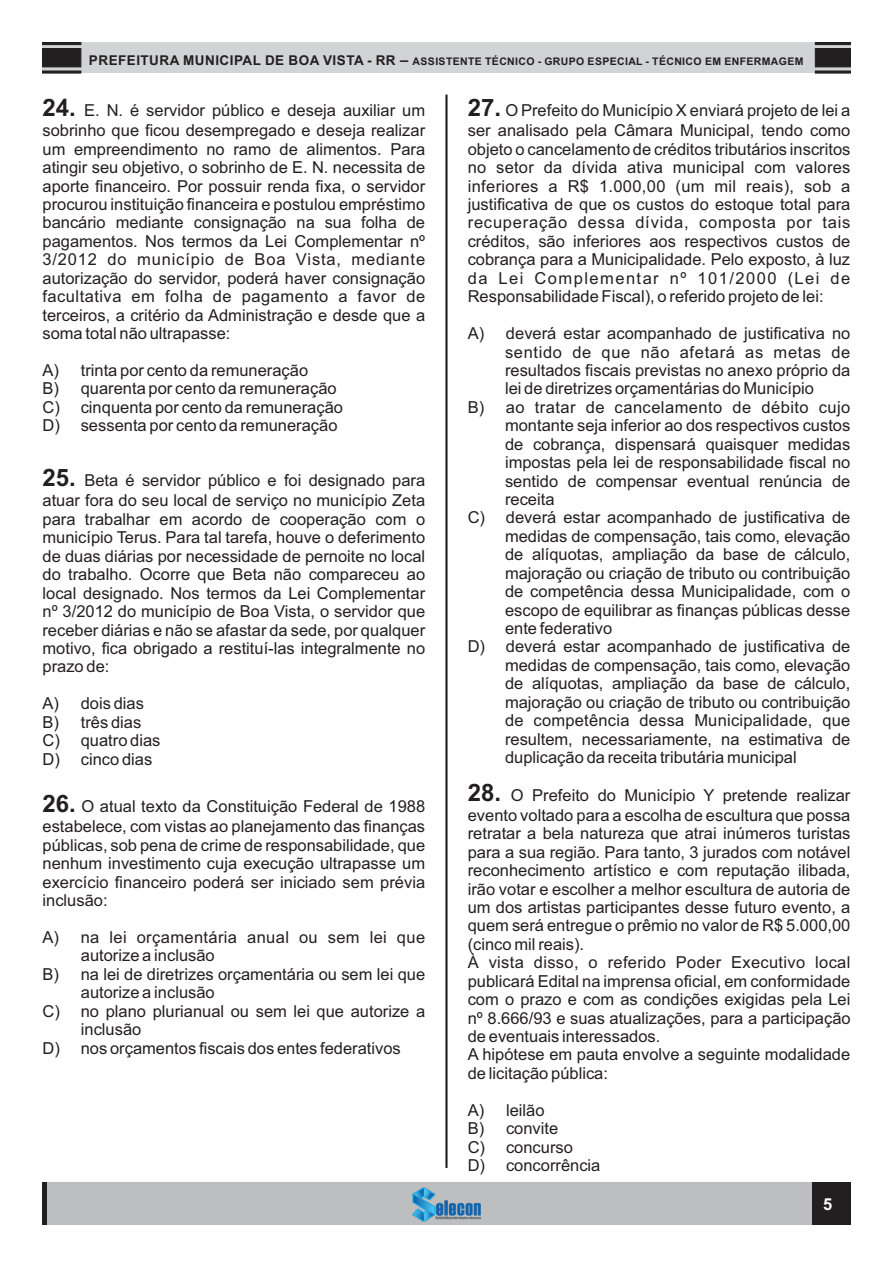
<style>
.page{position:relative;width:893px;height:1263px;background:#fff}
.page>*{position:absolute;margin:0;border:0;box-sizing:border-box;transform-origin:0 0}
.t1{font:16.5px/18.5px "Arial";color:#231f20}
.t2{font:16.5px "Arial";letter-spacing:.03em;color:#231f20}
.t3{font:16.5px "Arial";letter-spacing:.025em;color:#231f20}
.t4{font:16.5px "Arial";letter-spacing:.04em;color:#231f20}
.t5{font:700 16.5px "Arial";color:#fff}
.t6{font:700 10.5px "Arial";letter-spacing:.035em;color:#231f20}
.s1{font-size:13.5px}
.s2{font-size:14.85px}
.s3{font-weight:700;font-size:24px}
</style>
<div class="page">
<div style="left:43px;top:1182px;width:807px;height:43px;background:#bcbec0"></div>
<img style="left:413px;top:1188px;width:67px;height:33px">
<hr style="left:43px;top:1182px;width:4px;height:43px;background:#231f20">
<div style="left:812px;top:1182px;width:38px;height:43px;background:#231f20"></div>
<hr style="left:445px;top:95px;width:3px;height:1073px;background:#231f20">
<svg style="left:42px;top:42px;width:809px;height:32px;background:#c5c7c7"></svg>
<p class="t6" style="left:89px;top:58px;width:716px"><span class="s1">PREFEITURA MUNICIPAL DE BOA VISTA - RR</span> <span class="s2">–</span> ASSISTENTE TÉCNICO - GRUPO ESPECIAL - TÉCNICO EM ENFERMAGEM</p>
<p class="t1" style="left:43px;top:102px;width:384px;line-height:20px"><span class="s3">24.</span> E. N. é servidor público e deseja auxiliar um sobrinho que ficou desempregado e deseja realizar</p>
<p class="t1" style="left:42px;top:141px;width:384px;text-align:justify">um empreendimento no ramo de alimentos. Para atingir seu objetivo, o sobrinho de E. N. necessita de aporte financeiro. Por possuir renda fixa, o servidor procurou instituição financeira e postulou empréstimo bancário mediante consignação na sua folha de pagamentos. Nos termos da Lei Complementar nº 3/2012 do município de Boa Vista, mediante autorização do servidor, poderá haver consignação facultativa em folha de pagamento a favor de terceiros, a critério da Administração e desde que a soma total não ultrapasse:</p>
<p class="t1" style="left:42px;top:362px;width:302px">A) trinta por cento da remuneração<br>B) quarenta por cento da remuneração C) cinquenta por cento da remuneração D) sessenta por cento da remuneração</p>
<p class="t1" style="left:43px;top:472px;width:384px;line-height:20px"><span class="s3">25.</span> Beta é servidor público e foi designado para atuar fora do seu local de serviço no município Zeta</p>
<p class="t1" style="left:42px;top:511px;width:384px;text-align:justify">para trabalhar em acordo de cooperação com o município Terus. Para tal tarefa, houve o deferimento de duas diárias por necessidade de pernoite no local do trabalho. Ocorre que Beta não compareceu ao local designado. Nos termos da Lei Complementar nº 3/2012 do município de Boa Vista, o servidor que receber diárias e não se afastar da sede, por qualquer motivo, fica obrigado a restituí-las integralmente no prazo de:</p>
<p class="t1" style="left:42px;top:696px;width:120px">A) dois dias<br>B) três dias<br>C) quatro dias<br>D) cinco dias</p>
<p class="t1" style="left:43px;top:798px;width:384px;line-height:20px"><span class="s3">26.</span> O atual texto da Constituição Federal de 1988 estabelece, com vistas ao planejamento das finanças</p>
<p class="t1" style="left:43px;top:837px;width:384px;text-align:justify">públicas, sob pena de crime de responsabilidade, que nenhum investimento cuja execução ultrapasse um exercício financeiro poderá ser iniciado sem prévia inclusão:</p>
<p class="t3" style="left:43px;top:931px;width:384px">A) na lei orçamentária anual ou sem lei que</p>
<p class="t1" style="left:81px;top:948px;width:135px">autorize a inclusão</p>
<p class="t1" style="left:42px;top:966px;width:384px">B) na lei de diretrizes orçamentária ou sem lei que</p>
<p class="t1" style="left:81px;top:985px;width:135px">autorize a inclusão</p>
<p class="t1" style="left:42px;top:1003px;width:384px">C) no plano plurianual ou sem lei que autorize a</p>
<p class="t1" style="left:81px;top:1021px;width:62px">inclusão</p>
<p class="t1" style="left:42px;top:1040px;width:360px">D) nos orçamentos fiscais dos entes federativos</p>
<p class="t1" style="left:468px;top:102px;width:384px;line-height:20px"><span class="s3">27.</span> O Prefeito do Município X enviará projeto de lei a ser analisado pela Câmara Municipal, tendo como</p>
<p class="t1" style="left:468px;top:141px;width:384px;text-align:justify">objeto o cancelamento de créditos tributários inscritos no setor da dívida ativa municipal com valores inferiores a R$ 1.000,00 (um mil reais), sob a justificativa de que os custos do estoque total para recuperação dessa dívida, composta por tais créditos, são inferiores aos respectivos custos de cobrança para a Municipalidade. Pelo exposto, à luz da Lei Complementar nº 101/2000 (Lei de Responsabilidade Fiscal), o referido projeto de lei:</p>
<p class="t1" style="left:468px;top:326px;width:384px">A) deverá estar acompanhado de justificativa no</p>
<p class="t4" style="left:505px;top:345px;width:347px">sentido de que não afetará as metas de</p>
<p class="t1" style="left:505px;top:362px;width:347px">resultados fiscais previstas no anexo próprio da</p>
<p class="t1" style="left:505px;top:381px;width:311px">lei de diretrizes orçamentárias do Município</p>
<p class="t2" style="left:468px;top:401px;width:384px">B) ao tratar de cancelamento de débito cujo</p>
<p class="t1" style="left:505px;top:418px;width:347px">montante seja inferior ao dos respectivos custos</p>
<p class="t1" style="left:505px;top:436px;width:347px">de cobrança, dispensará quaisquer medidas</p>
<p class="t1" style="left:505px;top:455px;width:347px">impostas pela lei de responsabilidade fiscal no</p>
<p class="t1" style="left:505px;top:473px;width:347px">sentido de compensar eventual renúncia de</p>
<p class="t1" style="left:505px;top:491px;width:51px">receita</p>
<p class="t1" style="left:468px;top:510px;width:384px">C) deverá estar acompanhado de justificativa de</p>
<p class="t1" style="left:505px;top:528px;width:347px">medidas de compensação, tais como, elevação</p>
<p class="t1" style="left:505px;top:547px;width:347px">de alíquotas, ampliação da base de cálculo,</p>
<p class="t1" style="left:505px;top:565px;width:347px">majoração ou criação de tributo ou contribuição</p>
<p class="t1" style="left:505px;top:584px;width:347px">de competência dessa Municipalidade, com o</p>
<p class="t1" style="left:505px;top:602px;width:347px">escopo de equilibrar as finanças públicas desse</p>
<p class="t1" style="left:505px;top:620px;width:109px">ente federativo</p>
<p class="t1" style="left:468px;top:639px;width:384px">D) deverá estar acompanhado de justificativa de</p>
<p class="t1" style="left:505px;top:657px;width:347px">medidas de compensação, tais como, elevação</p>
<p class="t1" style="left:505px;top:676px;width:347px">de alíquotas, ampliação da base de cálculo,</p>
<p class="t1" style="left:505px;top:694px;width:347px">majoração ou criação de tributo ou contribuição</p>
<p class="t1" style="left:505px;top:713px;width:347px">de competência dessa Municipalidade, que</p>
<p class="t1" style="left:505px;top:731px;width:347px">resultem, necessariamente, na estimativa de</p>
<p class="t1" style="left:505px;top:750px;width:293px">duplicação da receita tributária municipal</p>
<p class="t1" style="left:468px;top:786px;width:384px;line-height:20px"><span class="s3">28.</span> O Prefeito do Município Y pretende realizar evento voltado para a escolha de escultura que possa</p>
<p class="t1" style="left:468px;top:826px;width:384px">retratar a bela natureza que atrai inúmeros turistas para a sua região. Para tanto, 3 jurados com notável reconhecimento artístico e com reputação ilibada, irão votar e escolher a melhor escultura de autoria de um dos artistas participantes desse futuro evento, a quem será entregue o prêmio no valor de R$ 5.000,00 (cinco mil reais).<br>À vista disso, o referido Poder Executivo local publicará Edital na imprensa oficial, em conformidade com o prazo e com as condições exigidas pela Lei nº 8.666/93 e suas atualizações, para a participação de eventuais interessados.<br>A hipótese em pauta envolve a seguinte modalidade de licitação pública:</p>
<p class="t1" style="left:468px;top:1102px;width:134px">A) leilão<br>B) convite<br>C) concurso<br>D) concorrência</p>
<p class="t5" style="left:823px;top:1197px;width:11px">5</p>
</div>
